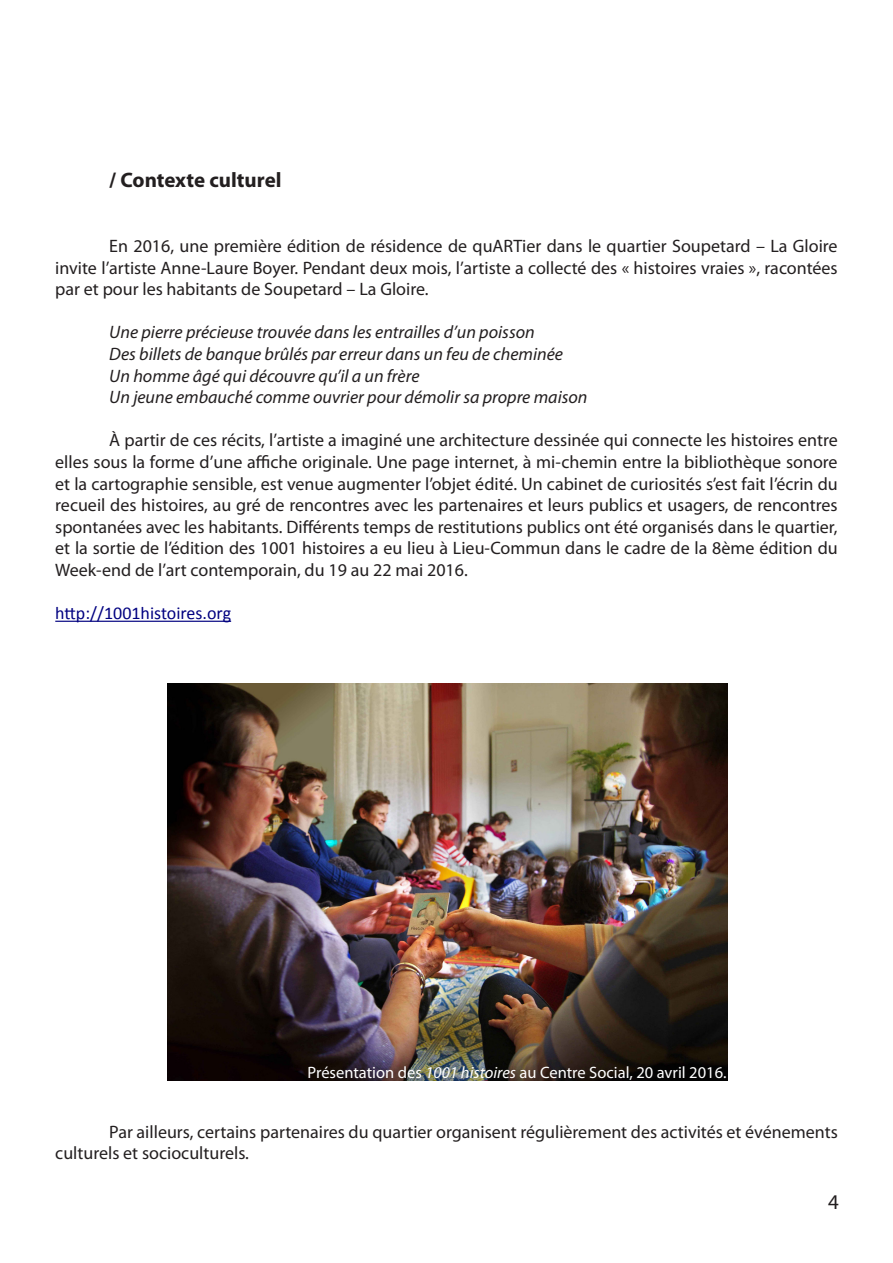
<style>
.page{position:relative;width:893px;height:1263px;background:#fff}
.page>*{position:absolute;margin:0;border:0;box-sizing:border-box;transform-origin:0 0}
.t1{font:700 21px "Myriad Pro";color:#231f20}
.t2{font:21px "Myriad Pro";color:#231f20}
.t3{font:18px/21.6px "Myriad Pro";color:#231f20;text-align:justify}
.t4{font:italic 18px "Myriad Pro";color:#231f20}
.t5{font:18px "Calibri";color:#000080}
.t6{font:16.5px "Myriad Pro";color:#fff}
.s1{font-style:italic}
</style>
<div class="page">
<hr style="left:55px;top:621px;width:176px;height:1px;background:#000080">
<img style="left:168px;top:683px;width:560px;height:397px">
<p class="t1" style="left:109px;top:166px;width:174px">/ Contexte culturel</p>
<p class="t3" style="left:55px;top:235px;width:784px;text-indent:54px">En 2016, une première édition de résidence de quARTier dans le quartier Soupetard – La Gloire invite l’artiste Anne-Laure Boyer. Pendant deux mois, l’artiste a collecté des « histoires vraies », racontées par et pour les habitants de Soupetard – La Gloire.</p>
<p class="t4" style="left:109px;top:321px;width:427px">Une pierre précieuse trouvée dans les entrailles d’un poisson</p>
<p class="t4" style="left:109px;top:343px;width:455px">Des billets de banque brûlés par erreur dans un feu de cheminée</p>
<p class="t4" style="left:109px;top:364px;width:312px">Un homme âgé qui découvre qu’il a un frère</p>
<p class="t4" style="left:109px;top:386px;width:480px">Un jeune embauché comme ouvrier pour démolir sa propre maison</p>
<p class="t3" style="left:55px;top:429px;width:784px;text-indent:54px">À partir de ces récits, l’artiste a imaginé une architecture dessinée qui connecte les histoires entre elles sous la forme d’une affiche originale. Une page internet, à mi-chemin entre la bibliothèque sonore et la cartographie sensible, est venue augmenter l’objet édité. Un cabinet de curiosités s’est fait l’écrin du recueil des histoires, au gré de rencontres avec les partenaires et leurs publics et usagers, de rencontres spontanées avec les habitants. Différents temps de restitutions publics ont été organisés dans le quartier, et la sortie de l’édition des 1001 histoires a eu lieu à Lieu-Commun dans le cadre de la 8ème édition du Week-end de l’art contemporain, du 19 au 22 mai 2016.</p>
<p class="t5" style="left:55px;top:602px;width:177px">http://1001histoires.org</p>
<p class="t6" style="left:308px;top:1062px;width:420px">Présentation des <span class="s1">1001 histoires</span> au Centre Social, 20 avril 2016.</p>
<p class="t3" style="left:55px;top:1120px;width:784px;text-indent:54px">Par ailleurs, certains partenaires du quartier organisent régulièrement des activités et événements culturels et socioculturels.</p>
<p class="t2" style="left:828px;top:1189px;width:12px">4</p>
</div>
